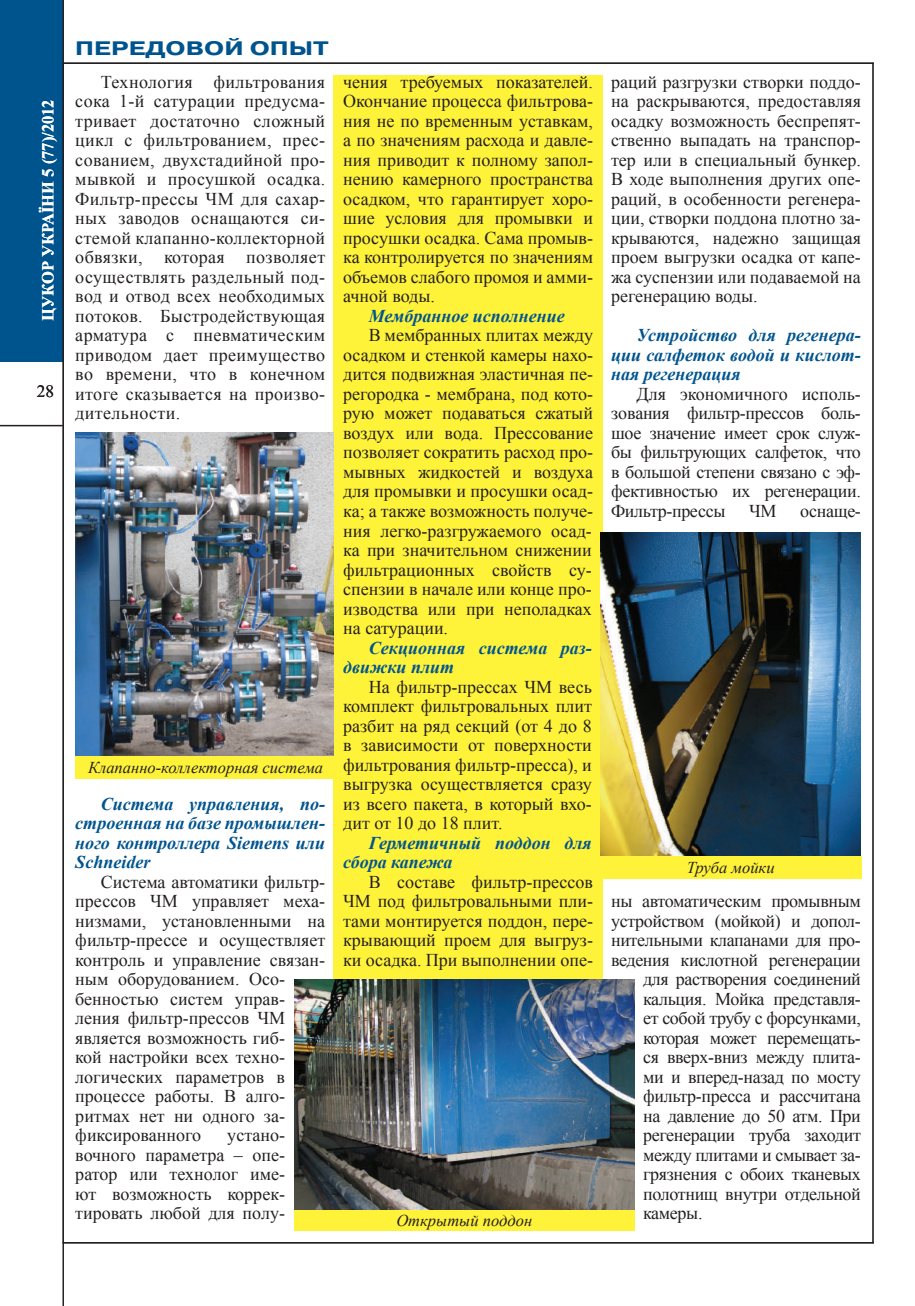
<style>
.page{position:relative;width:915px;height:1306px;background:#fff}
.page>*{position:absolute;margin:0;border:0;box-sizing:border-box;transform-origin:0 0}
.t1{font:700 19.5px "Pragmatica C";color:#00548e;scale:1.3 1}
.t2{font:18px/19.5px "Times New Roman";letter-spacing:-.005em;color:#231f20;text-align:justify}
.t3{font:italic 700 18px/19.5px "Times New Roman";color:#00548e;text-align:justify}
.t4{font:17.25px "Times New Roman";color:#231f20}
.t5{font:italic 16.5px "Times New Roman";color:#231f20}
.t6{font:700 16.5px "Times New Roman";color:#fff}
</style>
<div class="page">
<div style="left:0;top:0;width:63px;height:362px;background:#00548e"></div>
<hr style="left:0;top:425px;width:63px;height:1px;background:#231f20">
<hr style="left:872px;top:63px;width:1px;height:1180px;background:#231f20">
<hr style="left:63px;top:0;width:1px;height:1305px;background:#231f20">
<div style="left:333px;top:76px;width:269px;height:1154px;background:#fff33a"></div>
<hr style="left:63px;top:63px;width:810px;height:1px;background:#231f20">
<hr style="left:63px;top:1242px;width:810px;height:1px;background:#231f20">
<img style="left:76px;top:432px;width:257px;height:323px">
<div style="left:75px;top:755px;width:261px;height:23px;background:#fff33a"></div>
<img style="left:294px;top:979px;width:340px;height:230px">
<div style="left:294px;top:1209px;width:340px;height:21px;background:#fff33a"></div>
<img style="left:600px;top:532px;width:260px;height:324px">
<div style="left:600px;top:856px;width:261px;height:23px;background:#fff33a"></div>
<p class="t6" style="left:37px;top:320px;width:223px;rotate:-90deg">ЦУКОР УКРАЇНИ 5 (77)/2012</p>
<p class="t4" style="left:37px;top:380px;width:19px">28</p>
<p class="t1" style="left:75px;top:38px;width:196px">ПЕРЕДОВОЙ ОПЫТ</p>
<p class="t2" style="left:75px;top:72px;width:251px;text-indent:26px">Технология фильтрования сока 1-й сатурации предусма&shy;тривает достаточно сложный цикл с фильтрованием, прес&shy;сованием, двухстадийной про&shy;мывкой и просушкой осадка.<br>Фильтр-прессы ЧМ для сахар&shy;ных заводов оснащаются си&shy;стемой клапанно-коллекторной обвязки, которая позволяет осуществлять раздельный под&shy;вод и отвод всех необходимых потоков. Быстродействующая арматура с пневматическим приводом дает преимущество во времени, что в конечном итоге сказывается на произво&shy;дительности.</p>
<p class="t5" style="left:88px;top:756px;width:236px">Клапанно-коллекторная система</p>
<p class="t3" style="left:75px;top:793px;width:251px;text-indent:26px">Система управления, по&shy;строенная на базе промышлен&shy;ного контроллера Siemens или Schneider</p>
<p class="t2" style="left:75px;top:871px;width:251px;text-align:left;text-indent:26px">Система автоматики фильтр&shy;прессов ЧМ управляет меха&shy;низмами, установленными на фильтр-прессе и осуществляет контроль и управление связан&shy;ным оборудованием. Осо&shy;бенностью систем управ&shy;ления фильтр-прессов ЧМ является возможность гиб-<br>кой настройки всех техно&shy;логических параметров в процессе работы. В алго&shy;ритмах нет ни одного за&shy;фиксированного</p>
<p class="t2" style="left:75px;top:1125px;width:211px;text-indent:152px">устано&shy;вочного параметра – опе&shy;ратор или технолог име&shy;ют возможность коррек&shy;тировать любой для полу-</p>
<p class="t2" style="left:343px;top:72px;width:251px">чения требуемых показателей.<br>Окончание процесса фильтрова&shy;ния не по временным уставкам, а по значениям расхода и давле&shy;ния приводит к полному запол&shy;нению камерного пространства осадком, что гарантирует хоро&shy;шие условия для промывки и просушки осадка. Сама промыв&shy;ка контролируется по значениям объемов слабого промоя и амми&shy;ачной воды.</p>
<p class="t3" style="left:368px;top:305px;width:197px">Мембранное исполнение</p>
<p class="t2" style="left:343px;top:325px;width:251px;text-indent:26px">В мембранных плитах между осадком и стенкой камеры нахо&shy;дится подвижная эластичная пе&shy;регородка - мембрана, под кото&shy;рую может подаваться сжатый воздух или вода. Прессование позволяет сократить расход про&shy;мывных жидкостей и воздуха для промывки и просушки осад&shy;ка; а также возможность получе&shy;ния легко-разгружаемого осад&shy;ка при значительном снижении фильтрационных свойств су&shy;спензии в начале или конце про&shy;изводства или при неполадках на сатурации.</p>
<p class="t3" style="left:343px;top:637px;width:250px;text-indent:26px">Секционная система раз&shy;движки плит</p>
<p class="t2" style="left:343px;top:676px;width:250px;text-indent:26px">На фильтр-прессах ЧМ весь комплект фильтровальных плит разбит на ряд секций (от 4 до 8 в зависимости от поверхности фильтрования фильтр-пресса), и выгрузка осуществляется сразу из всего пакета, в который вхо&shy;дит от 10 до 18 плит.</p>
<p class="t3" style="left:343px;top:832px;width:250px;text-indent:26px">Герметичный поддон для сбора капежа</p>
<p class="t2" style="left:343px;top:871px;width:251px;text-indent:26px">В составе фильтр-прессов ЧМ под фильтровальными пли&shy;тами монтируется поддон, пере&shy;крывающий проем для выгруз&shy;ки осадка. При выполнении опе-</p>
<p class="t5" style="left:396px;top:1209px;width:137px">Открытый поддон</p>
<p class="t2" style="left:611px;top:72px;width:251px">раций разгрузки створки поддо&shy;на раскрываются, предоставляя осадку возможность беспрепят&shy;ственно выпадать на транспор&shy;тер или в специальный бункер.<br>В ходе выполнения других опе&shy;раций, в особенности регенера&shy;ции, створки поддона плотно за&shy;крываются, надежно защищая проем выгрузки осадка от капе&shy;жа суспензии или подаваемой на регенерацию воды.</p>
<p class="t3" style="left:611px;top:325px;width:251px;text-indent:26px">Устройство для регенера&shy;ции салфеток водой и кислот&shy;ная регенерация</p>
<p class="t2" style="left:611px;top:384px;width:251px;text-indent:26px">Для экономичного исполь&shy;зования фильтр-прессов боль&shy;шое значение имеет срок служ&shy;бы фильтрующих салфеток, что в большой степени связано с эф&shy;фективностью их регенерации.<br>Фильтр-прессы</p>
<p class="t2" style="left:748px;top:501px;width:29px">ЧМ</p>
<p class="t2" style="left:799px;top:501px;width:62px">оснаще-</p>
<p class="t5" style="left:686px;top:856px;width:89px">Труба мойки</p>
<p class="t2" style="left:611px;top:891px;width:251px">ны автоматическим промывным</p>
<p class="t2" style="left:611px;top:910px;width:251px">устройством (мойкой) и допол-</p>
<p class="t2" style="left:611px;top:930px;width:251px">нительными клапанами для про-</p>
<p class="t2" style="left:611px;top:949px;width:251px">ведения кислотной регенерации</p>
<p class="t2" style="left:643px;top:969px;width:219px">для растворения соединений</p>
<p class="t2" style="left:643px;top:988px;width:219px">кальция. Мойка представля-</p>
<p class="t2" style="left:643px;top:1008px;width:219px">ет собой трубу с форсунками,</p>
<p class="t2" style="left:643px;top:1027px;width:219px">которая может перемещать-</p>
<p class="t2" style="left:643px;top:1047px;width:219px">ся вверх-вниз между плита-</p>
<p class="t2" style="left:643px;top:1066px;width:219px">ми и вперед-назад по мосту</p>
<p class="t2" style="left:643px;top:1086px;width:219px">фильтр-пресса и рассчитана</p>
<p class="t2" style="left:643px;top:1105px;width:219px">на давление до 50 атм. При</p>
<p class="t2" style="left:643px;top:1125px;width:219px">регенерации труба заходит</p>
<p class="t2" style="left:643px;top:1144px;width:219px">между плитами и смывает за-</p>
<p class="t2" style="left:643px;top:1164px;width:219px">грязнения с обоих тканевых</p>
<p class="t2" style="left:643px;top:1183px;width:219px">полотнищ внутри отдельной</p>
<p class="t2" style="left:643px;top:1203px;width:61px">камеры.</p>
</div>
